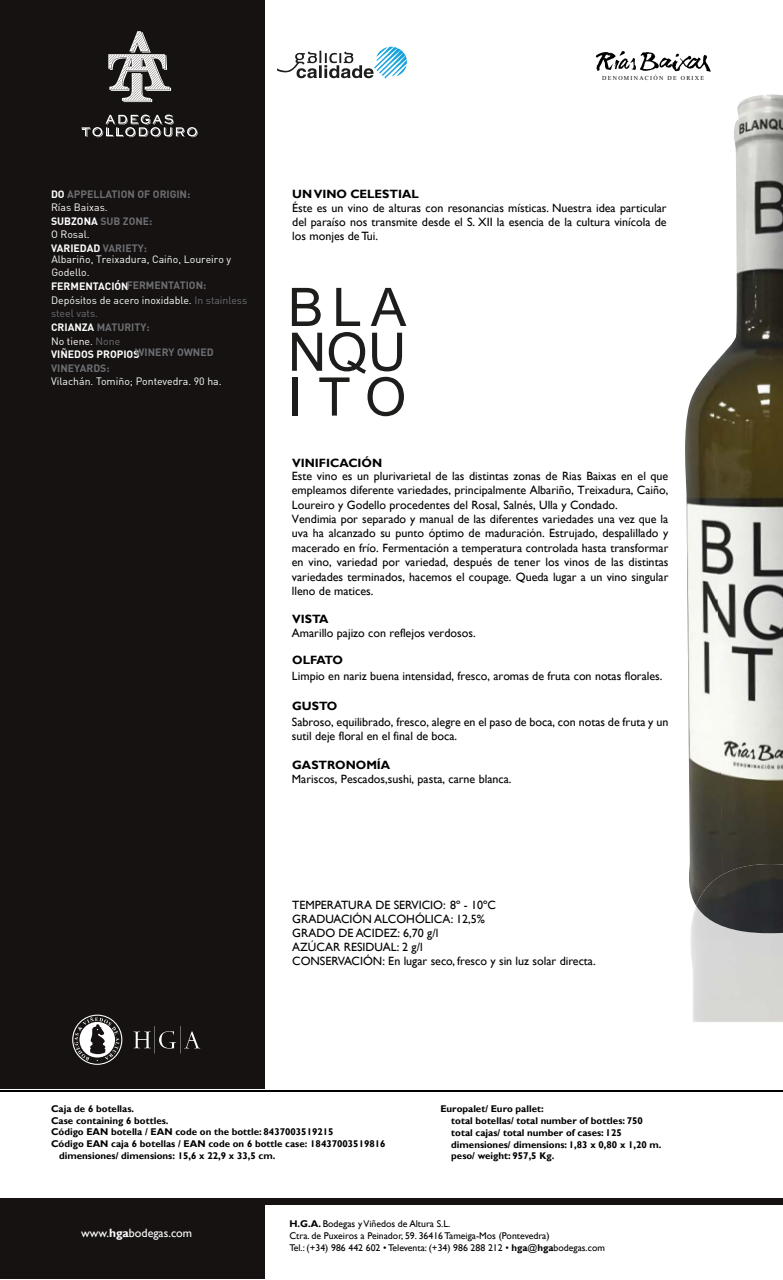
<style>
.page{position:relative;width:783px;height:1280px;background:#fff}
.page>*{position:absolute;margin:0;border:0;box-sizing:border-box;transform-origin:0 0}
.t1{font:12px/14.4px "Gill Sans";color:#000}
.t2{font:700 12px "Gill Sans";color:#000}
.t3{font:12px "Gill Sans";color:#fff}
.t4{font:700 10.5px/13.5px "DIN Pro";color:#6d6e71}
.t5{font:10.5px/15px "DIN Pro";color:#fff}
.t6{font:700 9.75px/11.7px "Gill Sans";color:#000}
.t7{font:9.75px/11.7px "Gill Sans";color:#000}
.t8{font:6px "Times New Roman";letter-spacing:.21em;color:#000}
.s1{color:#fff}
.s2{font-weight:400;color:#fff}
.s3{font-weight:700}
.s4{font-weight:700;color:#6d6e71}
.s5{color:#6d6e71}
.s6{font-weight:400}
</style>
<div class="page">
<div style="left:0;top:0;width:264px;height:1279px;background:#161212"></div>
<div style="left:0;top:1090px;width:781px;height:110px;background:#fff"></div>
<div style="left:0;top:1199px;width:782px;height:6px;background:#161212"></div>
<hr style="left:0;top:1090px;width:782px;height:1px;background:#000">
<svg style="left:72px;top:1015px;width:50px;height:50px"></svg>
<svg style="left:134px;top:1026px;width:66px;height:27px"></svg>
<svg style="left:595px;top:51px;width:115px;height:21px"></svg>
<svg style="left:277px;top:47px;width:130px;height:32px"></svg>
<svg style="left:292px;top:288px;width:28px;height:38px"></svg>
<svg style="left:336px;top:288px;width:24px;height:38px"></svg>
<svg style="left:370px;top:288px;width:36px;height:38px"></svg>
<svg style="left:292px;top:332px;width:112px;height:84px"></svg>
<svg style="left:108px;top:31px;width:63px;height:71px"></svg>
<svg style="left:82px;top:115px;width:116px;height:23px"></svg>
<img style="left:712px;top:95px;width:70px;height:769px">
<img style="left:685px;top:366px;width:37px;height:538px">
<img style="left:695px;top:864px;width:87px;height:69px">
<p class="t4" style="left:51px;top:187px;width:141px"><span class="s1">DO</span> APPELLATION OF ORIGIN:<br><span class="s2">Rías Baixas.<br></span><span class="s1">SUBZONA</span> SUB ZONE:<br><span class="s2">O Rosal.<br></span><span class="s1">VARIEDAD</span> VARIETY:</p>
<p class="t5" style="left:51px;top:277px;width:198px"><span class="s3">FERMENTACIÓN</span><span class="s4">FERMENTATION:<br></span>Depósitos de acero inoxidable. <span class="s5">In stainless</span></p>
<p class="t4" style="left:51px;top:305px;width:164px"><span class="s6">steel vats.<br></span><span class="s1">CRIANZA</span> MATURITY:<br><span class="s2">No tiene.</span> <span class="s6">None<br></span><span class="s1">VIÑEDOS PROPIOS</span>WINERY OWNED<br>VINEYARDS:</p>
<p class="t5" style="left:51px;top:373px;width:172px">Vilachán. Tomiño; Pontevedra. 90 ha.</p>
<p class="t5" style="left:51px;top:253px;width:181px;line-height:12.6px">Albariño, Treixadura, Caiño, Loureiro y<br>Godello.</p>
<p class="t8" style="left:602px;top:74px;width:103px">DENOMINACIÓN DE ORIXE</p>
<p class="t2" style="left:292px;top:187px;width:128px">UN VINO CELESTIAL</p>
<p class="t1" style="left:292px;top:201px;width:376px;line-height:14px;text-align:justify">Éste es un vino de alturas con resonancias místicas. Nuestra idea particular del paraíso nos transmite desde el S. XII la esencia de la cultura vinícola de los monjes de Tui.</p>
<p class="t2" style="left:292px;top:456px;width:92px">VINIFICACIÓN</p>
<p class="t1" style="left:292px;top:469px;width:378px">Este vino es un plurivarietal de las distintas zonas de Rias Baixas en el que empleamos diferente variedades, principalmente Albariño, Treixadura, Caiño, Loureiro y Godello procedentes del Rosal, Salnés, Ulla y Condado.<br>Vendimia por separado y manual de las diferentes variedades una vez que la uva ha alcanzado su punto óptimo de maduración. Estrujado, despalillado y macerado en frío. Fermentación a temperatura controlada hasta transformar en vino, variedad por variedad, después de tener los vinos de las distintas variedades terminados, hacemos el coupage. Queda lugar a un vino singular lleno de matices.</p>
<p class="t1" style="left:292px;top:625px;width:185px">Amarillo pajizo con reflejos verdosos.</p>
<p class="t1" style="left:292px;top:669px;width:372px">Limpio en nariz buena intensidad, fresco, aromas de fruta con notas florales.</p>
<p class="t1" style="left:292px;top:715px;width:378px">Sabroso, equilibrado, fresco, alegre en el paso de boca, con notas de fruta y un sutil deje floral en el final de boca.</p>
<p class="t1" style="left:292px;top:772px;width:221px">Mariscos, Pescados,sushi, pasta, carne blanca.</p>
<p class="t2" style="left:292px;top:611px;width:38px">VISTA</p>
<p class="t2" style="left:292px;top:652px;width:52px">OLFATO</p>
<p class="t2" style="left:292px;top:699px;width:47px">GUSTO</p>
<p class="t2" style="left:292px;top:758px;width:100px">GASTRONOMÍA</p>
<p class="t1" style="left:292px;top:898px;width:305px;line-height:14px">TEMPERATURA DE SERVICIO: 8º - 10ºC<br>GRADUACIÓN ALCOHÓLICA: 12,5%<br>GRADO DE ACIDEZ: 6,70 g/l<br>AZÚCAR RESIDUAL: 2 g/l<br>CONSERVACIÓN: En lugar seco, fresco y sin luz solar directa.</p>
<p class="t6" style="left:51px;top:1103px;width:85px">Caja de 6 botellas.</p>
<p class="t6" style="left:51px;top:1115px;width:119px">Case containing 6 bottles.</p>
<p class="t6" style="left:51px;top:1126px;width:284px">Código EAN botella / EAN code on the bottle: 8437003519215</p>
<p class="t6" style="left:51px;top:1138px;width:336px">Código EAN caja 6 botellas / EAN code on 6 bottle case: 18437003519816</p>
<p class="t6" style="left:59px;top:1150px;width:218px">dimensiones/ dimensions: 15,6 x 22,9 x 33,5 cm.</p>
<p class="t6" style="left:440px;top:1103px;width:105px">Europalet/ Euro pallet:</p>
<p class="t6" style="left:451px;top:1115px;width:212px">total botellas/ total number of bottles: 750 total cajas/ total number of cases: 125 dimensiones/ dimensions: 1,83 x 0,80 x 1,20 m. peso/ weight: 957,5 Kg.</p>
<p class="t3" style="left:81px;top:1226px;width:112px">www.<span class="s3">hga</span>bodegas.com</p>
<p class="t7" style="left:289px;top:1218px;width:317px"><span class="s3">H.G.A.</span> Bodegas y Viñedos de Altura S.L.<br>Ctra. de Puxeiros a Peinador, 59. 36416 Tameiga-Mos (Pontevedra)<br>Tel.: (+34) 986 442 602 • Televenta: (+34) 986 288 212 • <span class="s3">hga</span>@<span class="s3">hga</span>bodegas.com</p>
</div>
